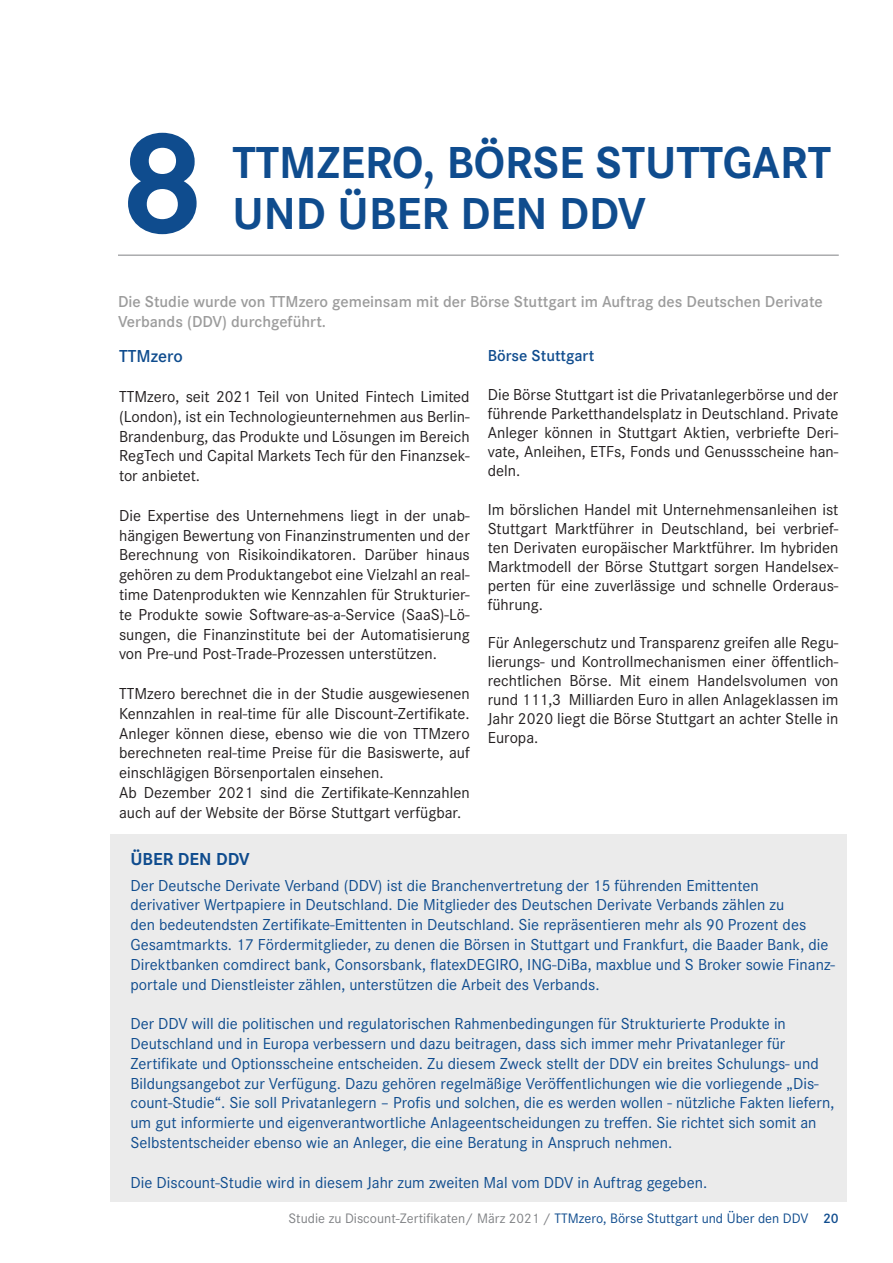
<style>
.page{position:relative;width:893px;height:1263px;background:#fff}
.page>*{position:absolute;margin:0;border:0;box-sizing:border-box;transform-origin:0 0}
.Headline{font:700 150px "Corporate S";color:#0f4c8e}
.Headline-2{font:700 46.5px "Corporate S";color:#0f4c8e}
.Headline-3{font:700 18px "Corporate S";color:#0f4c8e}
.Anleser{font:600 18px "Corporate S";color:#0f4c8e}
.Headline-4{font:16.5px/19.8px "Corporate S";color:#0f4c8e}
.NEU_NEU_NEU{font:16.5px/19.8px "Corporate S";color:#231f20;text-align:justify}
.copy{font:16.5px/19px "Corporate S";color:#231f20;text-align:justify}
.Anleser-2{font:600 16.5px/19.8px "Corporate S";color:#9c9c9c}
.Anleser-3{font:600 16.5px "Corporate S";color:#0f4c8e}
.copy-2{font:14.25px "Corporate S";color:#808285}
.copy-3{font:600 14.25px "Corporate S";color:#0f4c8e}
.s1{color:#0f4c8e}
</style>
<div class="page">
<div style="left:111px;top:835px;width:736px;height:367px;background:#ebebeb"></div>
<hr style="left:118px;top:255px;width:721px;height:1px;background:#808285">
<p class="Headline" style="left:119px;top:79px;width:87px">8</p>
<p class="Headline-2" style="left:233px;top:130px;width:600px">TTMZERO, BÖRSE STUTTGART</p>
<p class="Headline-2" style="left:233px;top:181px;width:415px">UND ÜBER DEN DDV</p>
<p class="Anleser-2" style="left:118px;top:291px;width:706px">Die Studie wurde von TTMzero gemeinsam mit der Börse Stuttgart im Auftrag des Deutschen Derivate<br>Verbands (DDV) durchgeführt.</p>
<p class="Anleser" style="left:119px;top:344px;width:65px">TTMzero</p>
<p class="NEU_NEU_NEU" style="left:119px;top:386px;width:352px">TTMzero, seit 2021 Teil von United Fintech Limited (London), ist ein Technologieunternehmen aus Berlin-Brandenburg, das Produkte und Lösungen im Bereich RegTech und Capital Markets Tech für den Finanzsek&shy;tor anbietet.</p>
<p class="NEU_NEU_NEU" style="left:119px;top:505px;width:352px">Die Expertise des Unternehmens liegt in der unab&shy;hängigen Bewertung von Finanzinstrumenten und der Berechnung von Risikoindikatoren. Darüber hinaus gehören zu dem Produktangebot eine Vielzahl an real&shy;time Datenprodukten wie Kennzahlen für Strukturier&shy;te Produkte sowie Software-as-a-Service (SaaS)-Lö&shy;sungen, die Finanzinstitute bei der Automatisierung von Pre-und Post-Trade-Prozessen unterstützen.</p>
<p class="NEU_NEU_NEU" style="left:119px;top:683px;width:352px">TTMzero berechnet die in der Studie ausgewiesenen Kennzahlen in real-time für alle Discount-Zertifikate.<br>Anleger können diese, ebenso wie die von TTMzero berechneten real-time Preise für die Basiswerte, auf einschlägigen Börsenportalen einsehen.</p>
<p class="NEU_NEU_NEU" style="left:119px;top:782px;width:352px">Ab Dezember 2021 sind die Zertifikate-Kennzahlen auch auf der Website der Börse Stuttgart verfügbar.</p>
<p class="Anleser-3" style="left:488px;top:345px;width:108px">Börse Stuttgart</p>
<p class="copy" style="left:488px;top:385px;width:352px">Die Börse Stuttgart ist die Privatanlegerbörse und der führende Parketthandelsplatz in Deutschland. Private Anleger können in Stuttgart Aktien, verbriefte Deri&shy;vate, Anleihen, ETFs, Fonds und Genussscheine han&shy;deln.</p>
<p class="copy" style="left:488px;top:499px;width:352px">Im börslichen Handel mit Unternehmensanleihen ist Stuttgart Marktführer in Deutschland, bei verbrief&shy;ten Derivaten europäischer Marktführer. Im hybriden Marktmodell der Börse Stuttgart sorgen Handelsex&shy;perten für eine zuverlässige und schnelle Orderaus&shy;führung.</p>
<p class="copy" style="left:488px;top:632px;width:352px">Für Anlegerschutz und Transparenz greifen alle Regu&shy;lierungs- und Kontrollmechanismen einer öffentlich&shy;rechtlichen Börse. Mit einem Handelsvolumen von rund 111,3 Milliarden Euro in allen Anlageklassen im Jahr 2020 liegt die Börse Stuttgart an achter Stelle in Europa.</p>
<p class="Headline-3" style="left:130px;top:846px;width:121px">ÜBER DEN DDV</p>
<p class="Headline-4" style="left:130px;top:874px;width:630px">Der Deutsche Derivate Verband (DDV) ist die Branchenvertretung der 15 führenden Emittenten</p>
<p class="Headline-4" style="left:130px;top:894px;width:655px">derivativer Wertpapiere in Deutschland. Die Mitglieder des Deutschen Derivate Verbands zählen zu</p>
<p class="Headline-4" style="left:130px;top:914px;width:706px">den bedeutendsten Zertifikate-Emittenten in Deutschland. Sie repräsentieren mehr als 90 Prozent des Gesamtmarkts. 17 Fördermitglieder, zu denen die Börsen in Stuttgart und Frankfurt, die Baader Bank, die Direktbanken comdirect bank, Consorsbank, flatexDEGIRO, ING-DiBa, maxblue und S Broker sowie Finanz&shy;portale und Dienstleister zählen, unterstützen die Arbeit des Verbands.</p>
<p class="Headline-4" style="left:130px;top:1013px;width:705px">Der DDV will die politischen und regulatorischen Rahmenbedingungen für Strukturierte Produkte in Deutschland und in Europa verbessern und dazu beitragen, dass sich immer mehr Privatanleger für Zertifikate und Optionsscheine entscheiden. Zu diesem Zweck stellt der DDV ein breites Schulungs- und Bildungsangebot zur Verfügung. Dazu gehören regelmäßige Veröffentlichungen wie die vorliegende „Dis&shy;count-Studie“. Sie soll Privatanlegern – Profis und solchen, die es werden wollen - nützliche Fakten liefern, um gut informierte und eigenverantwortliche Anlageentscheidungen zu treffen. Sie richtet sich somit an Selbstentscheider ebenso wie an Anleger, die eine Beratung in Anspruch nehmen.</p>
<p class="Headline-4" style="left:130px;top:1171px;width:578px">Die Discount-Studie wird in diesem Jahr zum zweiten Mal vom DDV in Auftrag gegeben.</p>
<p class="copy-2" style="left:289px;top:1209px;width:521px">Studie zu Discount-Zertifikaten/ März 2021 / <span class="s1">TTMzero, Börse Stuttgart und Über den DDV</span></p>
<p class="copy-3" style="left:823px;top:1209px;width:17px">20</p>
</div>
